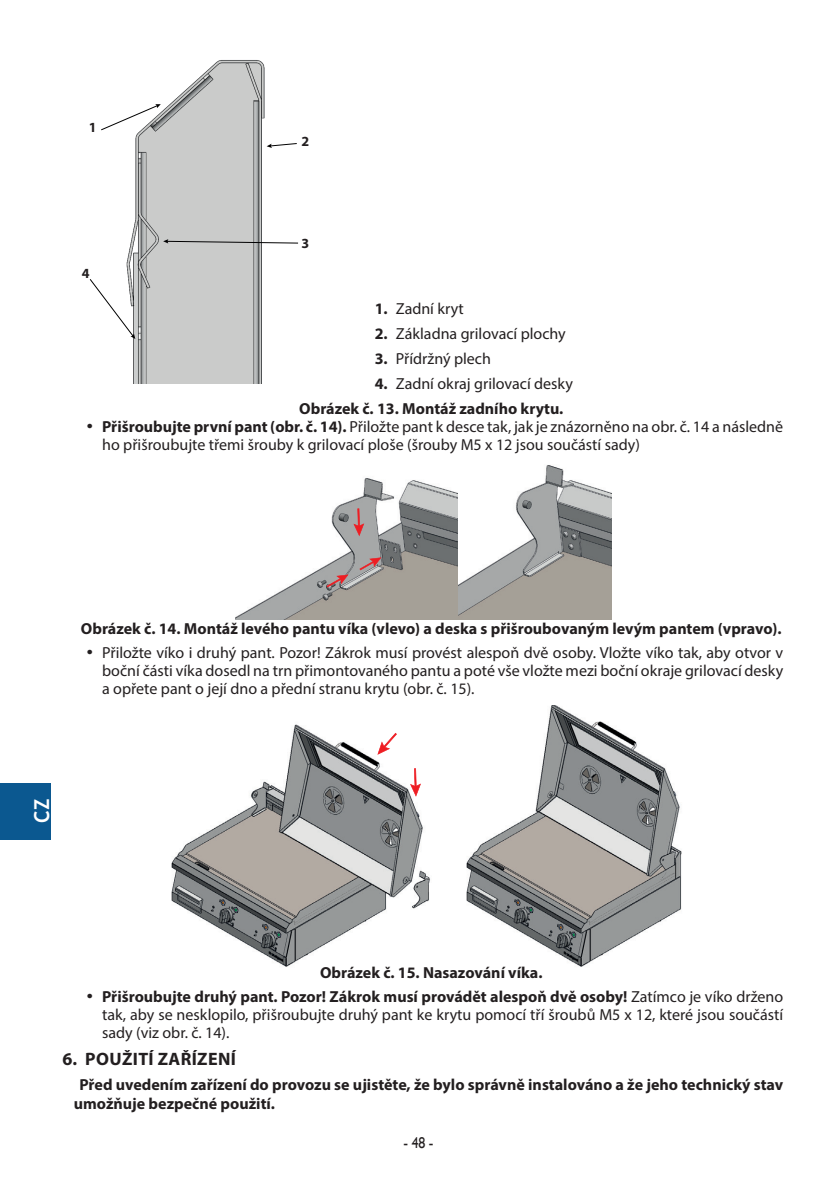
<style>
.page{position:relative;width:840px;height:1191px;background:#fff}
.page>*{position:absolute;margin:0;border:0;box-sizing:border-box;transform-origin:0 0}
.t1{font:700 20.6px "Trebuchet MS";color:#fff}
.t2{font:700 18px "Myriad Pro";letter-spacing:.02em;color:#231f20}
.t3{font:16px/18px "Myriad Pro";color:#231f20;text-align:justify}
.t4{font:700 16px/24.8px "Myriad Pro";color:#231f20}
.t5{font:16px "Humanst 521 EU";color:#231f20;scale:.86 1}
.t6{font:700 14px "Myriad Pro";color:#231f20}
.s1{font-weight:700}
.s2{font-weight:400}
.s3{font-family:"Humanst 521 EU";font-weight:700}
</style>
<div class="page">
<div style="left:0;top:782px;width:51px;height:57px;background:#0b5890"></div>
<img style="left:126px;top:60px;width:173px;height:323px">
<svg style="left:89px;top:278px;width:46px;height:61px"></svg>
<svg style="left:101px;top:104px;width:60px;height:27px"></svg>
<svg style="left:266px;top:143px;width:31px;height:5px"></svg>
<svg style="left:163px;top:239px;width:135px;height:5px"></svg>
<img style="left:457px;top:465px;width:153px;height:154px">
<img style="left:235px;top:478px;width:222px;height:141px">
<svg style="left:326px;top:574px;width:22px;height:13px"></svg>
<svg style="left:359px;top:557px;width:22px;height:13px"></svg>
<svg style="left:353px;top:508px;width:11px;height:28px"></svg>
<img style="left:171px;top:724px;width:259px;height:243px">
<img style="left:466px;top:705px;width:216px;height:262px">
<svg style="left:410px;top:768px;width:11px;height:28px"></svg>
<svg style="left:377px;top:733px;width:19px;height:22px"></svg>
<p class="t6" style="left:89px;top:118px;width:9px">1</p>
<p class="t6" style="left:82px;top:264px;width:9px">4</p>
<p class="t6" style="left:301px;top:132px;width:9px">2</p>
<p class="t6" style="left:301px;top:234px;width:9px">3</p>
<p class="t3" style="left:374px;top:299px;width:90px"><span class="s1">1.</span> Zadní kryt</p>
<p class="t3" style="left:374px;top:324px;width:192px"><span class="s1">2.</span> Základna grilovací plochy</p>
<p class="t3" style="left:374px;top:349px;width:118px"><span class="s1">3.</span> Přídržný plech</p>
<p class="t4" style="left:299px;top:370px;width:275px;text-indent:75px">4. <span class="s2">Zadní okraj grilovací desky<br></span>Obrázek č. 13. Montáž zadního krytu.</p>
<p class="t3" style="left:102px;top:417px;width:682px;text-indent:-17px"><span class="s3">•</span> <span class="s1">Přišroubujte první pant (obr. č. 14).</span> Přiložte pant k desce tak, jak je znázorněno na obr. č. 14 a následně ho přišroubujte třemi šrouby k grilovací ploše (šrouby M5 x 12 jsou součástí sady)</p>
<p class="t4" style="left:81px;top:616px;width:701px">Obrázek č. 14. Montáž levého pantu víka (vlevo) a deska s přišroubovaným levým pantem (vpravo).</p>
<p class="t3" style="left:102px;top:643px;width:682px;text-indent:-17px"><span class="s3">•</span> Přiložte víko i druhý pant. Pozor! Zákrok musí provést alespoň dvě osoby. Vložte víko tak, aby otvor v boční části víka dosedl na trn přimontovaného pantu a poté vše vložte mezi boční okraje grilovací desky a opřete pant o její dno a přední stranu krytu (obr. č. 15).</p>
<p class="t1" style="left:29px;top:823px;width:26px;rotate:-90deg">CZ</p>
<p class="t4" style="left:320px;top:960px;width:224px">Obrázek č. 15. Nasazování víka.</p>
<p class="t3" style="left:102px;top:987px;width:682px;text-indent:-17px"><span class="s3">•</span> <span class="s1">Přišroubujte druhý pant. Pozor! Zákrok musí provádět alespoň dvě osoby!</span> Zatímco je víko drženo tak, aby se nesklopilo, přišroubujte druhý pant ke krytu pomocí tří šroubů M5 x 12, které jsou součástí sady (viz obr. č. 14).</p>
<p class="t2" style="left:63px;top:1047px;width:175px">6. POUŽITÍ ZAŘÍZENÍ</p>
<p class="t4" style="left:74px;top:1074px;width:710px;line-height:19.2px;text-indent:6px">Před uvedením zařízení do provozu se ujistěte, že bylo správně instalováno a že jeho technický stav umožňuje bezpečné použití.</p>
<p class="t5" style="left:403px;top:1133px;width:36px">- 48 -</p>
</div>
